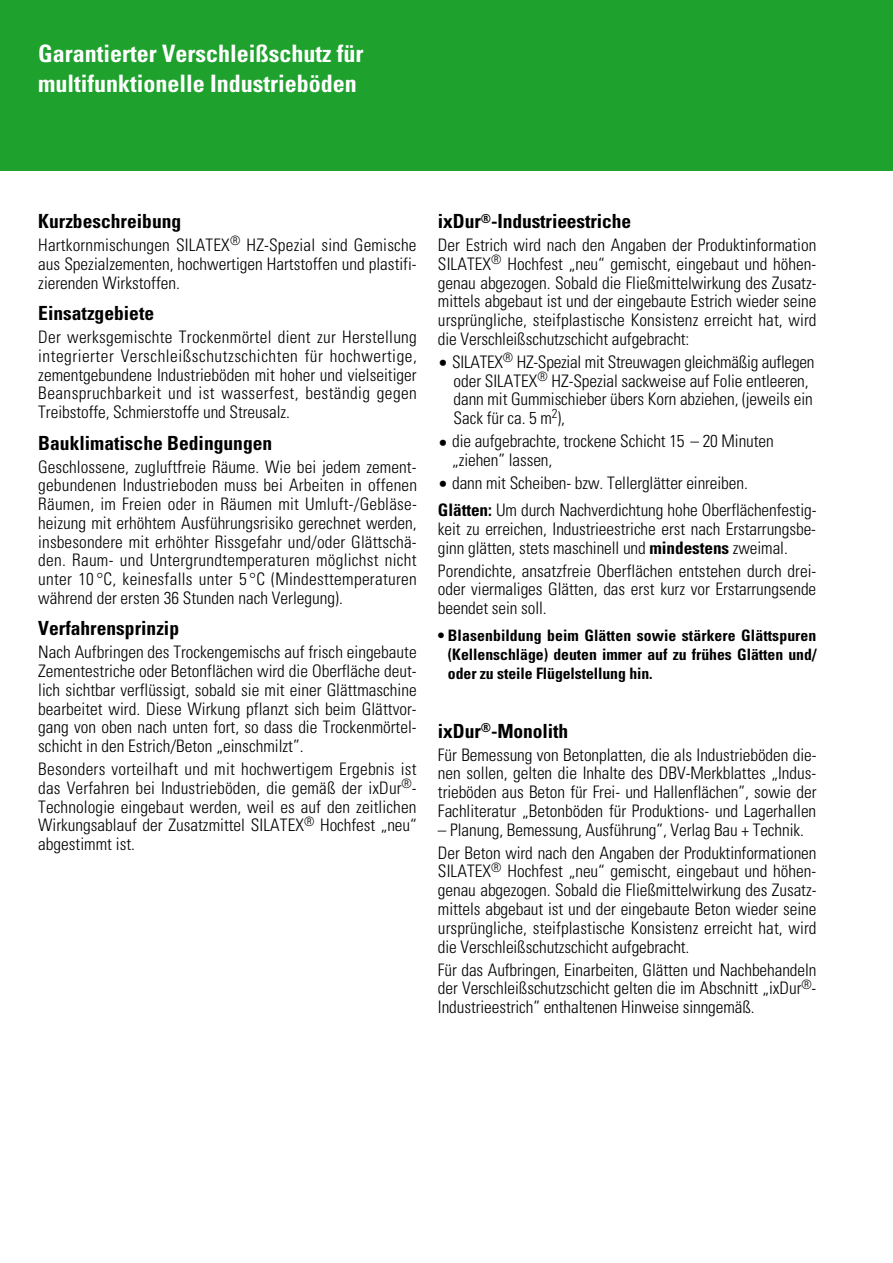
<style>
.page{position:relative;width:893px;height:1263px;background:#fff}
.page>*{position:absolute;margin:0;border:0;box-sizing:border-box;transform-origin:0 0}
.t1{font:700 condensed 24px/30px "Univers LT";color:#fff}
.t2{font:700 condensed 19.5px "Univers LT";color:#000}
.t3{font:300 condensed 17.25px/18.8px "Univers LT";letter-spacing:-.005em;color:#000;text-align:justify}
.t4{font:700 condensed 15.75px/18.8px "Univers LT";letter-spacing:-.005em;color:#000;text-align:justify}
.s1{font-weight:700}
</style>
<div class="page">
<div style="left:0;top:0;width:893px;height:170px;background:#1fa12e"></div>
<h1 class="t1" style="left:38px;top:38px;width:327px">Garantierter Verschleißschutz für multifunktionelle Industrieböden</h1>
<p class="t2" style="left:38px;top:209px;width:144px">Kurzbeschreibung</p>
<p class="t3" style="left:38px;top:236px;width:380px">Hartkornmischungen SILATEX<sup>®</sup> HZ-Spezial sind Gemische aus Spezialzementen, hochwertigen Hartstoffen und plastifi&shy;zierenden Wirkstoffen.</p>
<p class="t2" style="left:38px;top:301px;width:117px">Einsatzgebiete</p>
<p class="t3" style="left:38px;top:328px;width:380px">Der werksgemischte Trockenmörtel dient zur Herstellung integrierter Verschleißschutzschichten für hochwertige, zementgebundene Industrieböden mit hoher und vielseitiger Beanspruchbarkeit und ist wasserfest, beständig gegen Treibstoffe, Schmierstoffe und Streusalz.</p>
<p class="t2" style="left:38px;top:431px;width:235px">Bauklimatische Bedingungen</p>
<p class="t3" style="left:38px;top:457px;width:380px">Geschlossene, zugluftfreie Räume. Wie bei jedem zement&shy;gebundenen Industrieboden muss bei Arbeiten in offenen Räumen, im Freien oder in Räumen mit Umluft-/Gebläse&shy;heizung mit erhöhtem Ausführungsrisiko gerechnet werden, insbesondere mit erhöhter Rissgefahr und/oder Glättschä&shy;den. Raum- und Untergrundtemperaturen möglichst nicht unter 10 °C, keinesfalls unter 5 °C (Mindesttemperaturen während der ersten 36 Stunden nach Verlegung).</p>
<p class="t2" style="left:38px;top:616px;width:142px">Verfahrensprinzip</p>
<p class="t3" style="left:38px;top:643px;width:380px">Nach Aufbringen des Trockengemischs auf frisch eingebaute Zementestriche oder Betonflächen wird die Oberfläche deut&shy;lich sichtbar verflüssigt, sobald sie mit einer Glättmaschine bearbeitet wird. Diese Wirkung pflanzt sich beim Glättvor&shy;gang von oben nach unten fort, so dass die Trockenmörtel&shy;schicht in den Estrich/Beton „einschmilzt”.</p>
<p class="t3" style="left:38px;top:760px;width:380px">Besonders vorteilhaft und mit hochwertigem Ergebnis ist das Verfahren bei Industrieböden, die gemäß der ixDur<sup>®</sup>- Technologie eingebaut werden, weil es auf den zeitlichen Wirkungsablauf der Zusatzmittel SILATEX<sup>®</sup> Hochfest „neu“ abgestimmt ist.</p>
<p class="t2" style="left:438px;top:209px;width:195px">ixDur<sup>®</sup>-Industrieestriche</p>
<p class="t3" style="left:438px;top:236px;width:380px">Der Estrich wird nach den Angaben der Produktinformation SILATEX<sup>®</sup> Hochfest „neu“ gemischt, eingebaut und höhen&shy;genau abgezogen. Sobald die Fließmittelwirkung des Zusatz&shy;mittels abgebaut ist und der eingebaute Estrich wieder seine ursprüngliche, steifplastische Konsistenz erreicht hat, wird die Verschleißschutzschicht aufgebracht:</p>
<p class="t3" style="left:454px;top:352px;width:362px;text-align:left;text-indent:-16px">• SILATEX<sup>®</sup> HZ-Spezial mit Streuwagen gleichmäßig auflegen oder SILATEX<sup>®</sup> HZ-Spezial sackweise auf Folie entleeren, dann mit Gummischieber übers Korn abziehen, (jeweils ein Sack für ca. 5 m<sup>2</sup>),</p>
<p class="t3" style="left:452px;top:432px;width:323px;text-indent:-14px">• die aufgebrachte, trockene Schicht 15 – 20 Minuten „ziehen” lassen,</p>
<p class="t3" style="left:438px;top:469px;width:380px;line-height:27.3px">• dann mit Scheiben- bzw. Tellerglätter einreiben.<br><span class="s1">Glätten:</span> Um durch Nachverdichtung hohe Oberflächenfestig-</p>
<p class="t3" style="left:438px;top:519px;width:380px">keit zu erreichen, Industrieestriche erst nach Erstarrungsbe&shy;ginn glätten, stets maschinell und <span class="s1">mindestens</span> zweimal.</p>
<p class="t3" style="left:438px;top:561px;width:380px">Porendichte, ansatzfreie Oberflächen entstehen durch drei&shy;oder viermaliges Glätten, das erst kurz vor Erstarrungsende beendet sein soll.</p>
<p class="t4" style="left:448px;top:626px;width:370px;text-indent:-10px">• Blasenbildung beim Glätten sowie stärkere Glättspuren (Kellenschläge) deuten immer auf zu frühes Glätten und/ oder zu steile Flügelstellung hin.</p>
<p class="t2" style="left:438px;top:719px;width:132px">ixDur<sup>®</sup>-Monolith</p>
<p class="t3" style="left:438px;top:745px;width:380px">Für Bemessung von Betonplatten, die als Industrieböden die&shy;nen sollen, gelten die Inhalte des DBV-Merkblattes „Indus&shy;trieböden aus Beton für Frei- und Hallenflächen”, sowie der Fachliteratur „Betonböden für Produktions- und Lagerhallen</p>
<p class="t3" style="left:438px;top:818px;width:380px;line-height:23px">– Planung, Bemessung, Ausführung”, Verlag Bau + Technik.<br>Der Beton wird nach den Angaben der Produktinformationen</p>
<p class="t3" style="left:438px;top:862px;width:380px">SILATEX<sup>®</sup> Hochfest „neu“ gemischt, eingebaut und höhen&shy;genau abgezogen. Sobald die Fließmittelwirkung des Zusatz&shy;mittels abgebaut ist und der eingebaute Beton wieder seine ursprüngliche, steifplastische Konsistenz erreicht hat, wird die Verschleißschutzschicht aufgebracht.</p>
<p class="t3" style="left:438px;top:960px;width:380px">Für das Aufbringen, Einarbeiten, Glätten und Nachbehandeln der Verschleißschutzschicht gelten die im Abschnitt „ixDur<sup>®</sup>- Industrieestrich” enthaltenen Hinweise sinngemäß.</p>
</div>
